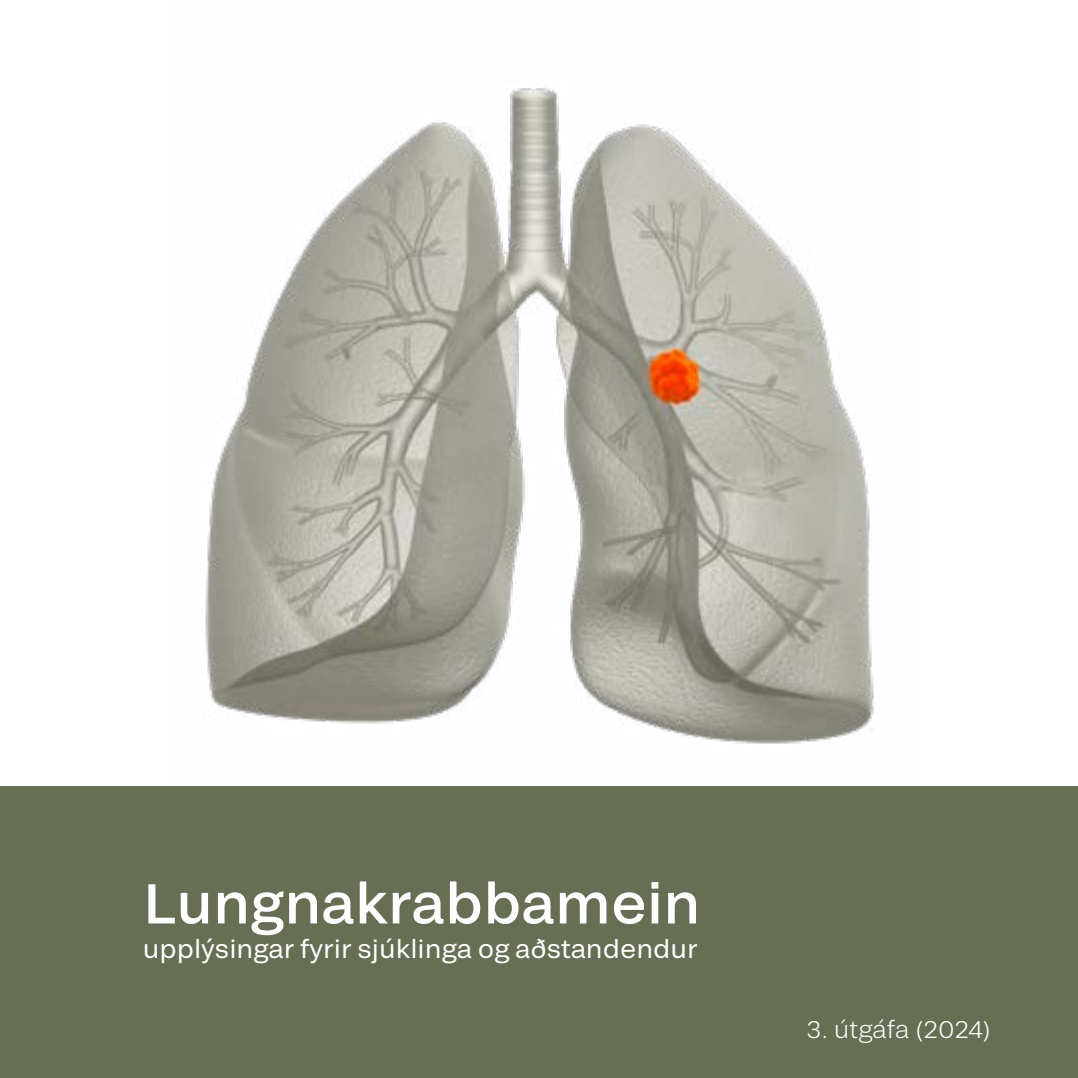
<style>
.page{position:relative;width:1078px;height:1078px;background:#fff}
.page>*{position:absolute;margin:0;border:0;box-sizing:border-box;transform-origin:0 0}
.t1{font:500 56px "Grtsk Peta";color:#fff}
.t2{font:25.4px "Grtsk Peta";color:#fff}
.t3{font:300 24px "Grtsk Peta";color:#fff}
</style>
<div class="page">
<img style="left:205px;top:88px;width:669px;height:656px">
<div style="left:0;top:786px;width:1077px;height:291px;background:#666e53"></div>
<h1 class="t1" style="left:143px;top:868px;width:559px">Lungnakrabbamein</h1>
<p class="t2" style="left:143px;top:932px;width:556px">upplýsingar fyrir sjúklinga og aðstandendur</p>
<p class="t3" style="left:806px;top:1014px;width:186px">3. útgáfa (2024)</p>
</div>
